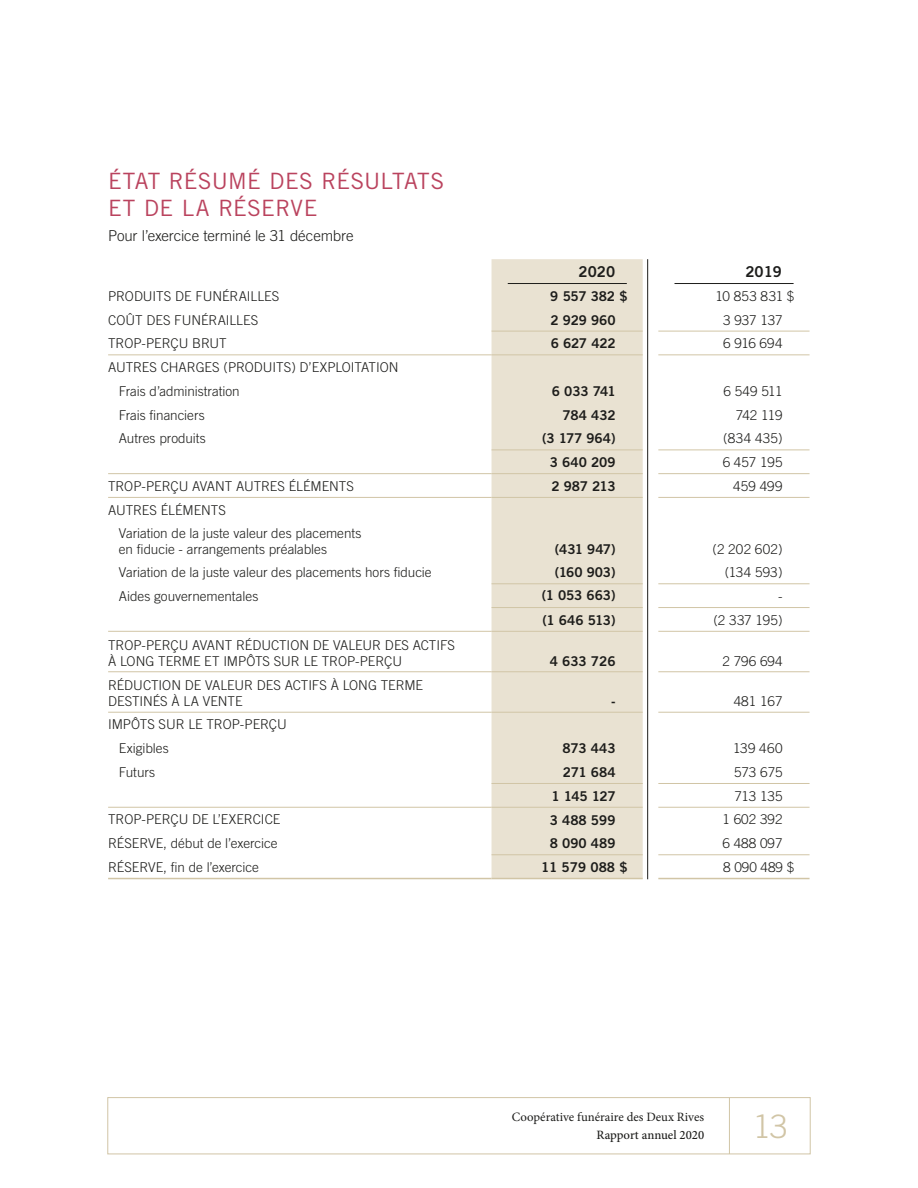
<style>
.page{position:relative;width:918px;height:1188px;background:#fff}
.page>*{position:absolute;margin:0;border:0;box-sizing:border-box;transform-origin:0 0}
.t1{font:300 32.25px "Trade Gothic";color:#d1c5a6}
.t2{font:22.5px/27px "Trade Gothic";letter-spacing:.01em;color:#ba435e}
.t3{font:300 15px "Trade Gothic";letter-spacing:-.01em;color:#1d1d1b}
.t4{font:15px "Trade Gothic Bold Two";color:#1d1d1b}
.t5{font:300 13.5px/23.7px "Trade Gothic";letter-spacing:-.005em;color:#1d1d1b}
.t6{font:13.5px "Trade Gothic Bold Two";letter-spacing:-.01em;color:#1d1d1b}
.t7{font:12.75px "Minion Pro";color:#1d1d1b}
.t8{font:500 12.75px "Minion Pro";color:#1d1d1b}
</style>
<div class="page">
<div style="left:107px;top:1097px;width:704px;height:57px;border:1px solid #d1c5a6"></div>
<hr style="left:729px;top:1098px;width:1px;height:56px;background:#d1c5a6">
<div style="left:492px;top:259px;width:151px;height:619px;background:#e9e2d2"></div>
<hr style="left:492px;top:331px;width:151px;height:1px;background:#d1c5a6">
<hr style="left:658px;top:355px;width:152px;height:1px;background:#d1c5a6">
<hr style="left:658px;top:331px;width:152px;height:1px;background:#d1c5a6">
<hr style="left:658px;top:450px;width:152px;height:1px;background:#d1c5a6">
<hr style="left:658px;top:473px;width:152px;height:1px;background:#d1c5a6">
<hr style="left:658px;top:497px;width:152px;height:1px;background:#d1c5a6">
<hr style="left:658px;top:583px;width:152px;height:1px;background:#d1c5a6">
<hr style="left:658px;top:607px;width:152px;height:1px;background:#d1c5a6">
<hr style="left:658px;top:631px;width:152px;height:1px;background:#d1c5a6">
<hr style="left:658px;top:671px;width:152px;height:1px;background:#d1c5a6">
<hr style="left:658px;top:712px;width:152px;height:1px;background:#d1c5a6">
<hr style="left:658px;top:783px;width:152px;height:1px;background:#d1c5a6">
<hr style="left:658px;top:807px;width:152px;height:1px;background:#d1c5a6">
<hr style="left:658px;top:854px;width:152px;height:1px;background:#d1c5a6">
<hr style="left:658px;top:878px;width:152px;height:1px;background:#d1c5a6">
<hr style="left:108px;top:355px;width:384px;height:1px;background:#d1c5a6">
<hr style="left:492px;top:355px;width:151px;height:1px;background:#d1c5a6">
<hr style="left:492px;top:450px;width:151px;height:1px;background:#d1c5a6">
<hr style="left:108px;top:473px;width:384px;height:1px;background:#d1c5a6">
<hr style="left:492px;top:473px;width:151px;height:1px;background:#d1c5a6">
<hr style="left:108px;top:497px;width:384px;height:1px;background:#d1c5a6">
<hr style="left:492px;top:497px;width:151px;height:1px;background:#d1c5a6">
<hr style="left:492px;top:583px;width:151px;height:1px;background:#d1c5a6">
<hr style="left:492px;top:607px;width:151px;height:1px;background:#d1c5a6">
<hr style="left:108px;top:631px;width:384px;height:1px;background:#d1c5a6">
<hr style="left:492px;top:631px;width:151px;height:1px;background:#d1c5a6">
<hr style="left:108px;top:671px;width:384px;height:1px;background:#d1c5a6">
<hr style="left:492px;top:671px;width:151px;height:1px;background:#d1c5a6">
<hr style="left:108px;top:712px;width:384px;height:1px;background:#d1c5a6">
<hr style="left:492px;top:712px;width:151px;height:1px;background:#d1c5a6">
<hr style="left:492px;top:783px;width:151px;height:1px;background:#d1c5a6">
<hr style="left:108px;top:807px;width:384px;height:1px;background:#d1c5a6">
<hr style="left:492px;top:807px;width:151px;height:1px;background:#d1c5a6">
<hr style="left:492px;top:854px;width:151px;height:1px;background:#d1c5a6">
<hr style="left:108px;top:878px;width:384px;height:1px;background:#d1c5a6">
<hr style="left:492px;top:878px;width:151px;height:1px;background:#d1c5a6">
<hr style="left:508px;top:283px;width:119px;height:1px;background:#1d1d1b">
<hr style="left:675px;top:283px;width:119px;height:1px;background:#1d1d1b">
<hr style="left:647px;top:259px;width:1px;height:620px;background:#1d1d1b">
<h2 class="t2" style="left:108px;top:168px;width:337px">ÉTAT RÉSUMÉ DES RÉSULTATS<br>ET DE LA RÉSERVE</h2>
<p class="t3" style="left:108px;top:227px;width:247px">Pour l’exercice terminé le 31 décembre</p>
<p class="t4" style="left:579px;top:263px;width:38px">2020</p>
<p class="t4" style="left:745px;top:263px;width:38px">2019</p>
<p class="t5" style="left:108px;top:284px;width:173px">PRODUITS DE FUNÉRAILLES</p>
<p class="t6" style="left:550px;top:288px;width:79px">9 557 382 $</p>
<p class="t5" style="left:716px;top:284px;width:80px">10 853 831 $</p>
<p class="t5" style="left:108px;top:308px;width:152px">COÛT DES FUNÉRAILLES</p>
<p class="t6" style="left:550px;top:311px;width:67px">2 929 960</p>
<p class="t5" style="left:723px;top:308px;width:61px">3 937 137</p>
<p class="t5" style="left:108px;top:331px;width:120px">TROP-PERÇU BRUT</p>
<p class="t6" style="left:551px;top:335px;width:67px">6 627 422</p>
<p class="t5" style="left:723px;top:331px;width:61px">6 916 694</p>
<p class="t5" style="left:119px;top:355px;width:281px;text-indent:-11px">AUTRES CHARGES (PRODUITS) D’EXPLOITATION<br>Frais d’administration</p>
<p class="t6" style="left:552px;top:383px;width:65px">6 033 741</p>
<p class="t5" style="left:723px;top:379px;width:61px">6 549 511</p>
<p class="t5" style="left:119px;top:403px;width:87px">Frais financiers</p>
<p class="t6" style="left:563px;top:407px;width:55px">784 432</p>
<p class="t5" style="left:736px;top:403px;width:48px">742 119</p>
<p class="t5" style="left:119px;top:427px;width:88px">Autres produits</p>
<p class="t6" style="left:542px;top:430px;width:75px">(3 177 964)</p>
<p class="t5" style="left:723px;top:427px;width:61px">(834 435)</p>
<p class="t6" style="left:550px;top:454px;width:67px">3 640 209</p>
<p class="t5" style="left:723px;top:450px;width:61px">6 457 195</p>
<p class="t5" style="left:108px;top:474px;width:247px">TROP-PERÇU AVANT AUTRES ÉLÉMENTS</p>
<p class="t6" style="left:551px;top:478px;width:66px">2 987 213</p>
<p class="t5" style="left:733px;top:474px;width:51px">459 499</p>
<p class="t5" style="left:119px;top:498px;width:244px;line-height:23.2px;text-indent:-11px">AUTRES ÉLÉMENTS<br>Variation de la juste valeur des placements</p>
<p class="t5" style="left:119px;top:537px;width:210px">en fiducie - arrangements préalables</p>
<p class="t6" style="left:555px;top:541px;width:62px">(431 947)</p>
<p class="t5" style="left:712px;top:537px;width:72px">(2 202 602)</p>
<p class="t5" style="left:119px;top:560px;width:314px">Variation de la juste valeur des placements hors fiducie</p>
<p class="t6" style="left:555px;top:564px;width:62px">(160 903)</p>
<p class="t5" style="left:725px;top:560px;width:59px">(134 593)</p>
<p class="t5" style="left:119px;top:584px;width:141px">Aides gouvernementales</p>
<p class="t6" style="left:542px;top:586px;width:75px">(1 053 663)</p>
<p class="t5" style="left:778px;top:584px;width:6px">-</p>
<p class="t6" style="left:543px;top:612px;width:75px">(1 646 513)</p>
<p class="t5" style="left:713px;top:608px;width:71px">(2 337 195)</p>
<p class="t5" style="left:108px;top:636px;width:348px;line-height:16.2px">TROP-PERÇU AVANT RÉDUCTION DE VALEUR DES ACTIFS<br>À LONG TERME ET IMPÔTS SUR LE TROP-PERÇU</p>
<p class="t6" style="left:550px;top:653px;width:67px">4 633 726</p>
<p class="t5" style="left:722px;top:649px;width:62px">2 796 694</p>
<p class="t5" style="left:108px;top:677px;width:317px;line-height:16.2px">RÉDUCTION DE VALEUR DES ACTIFS À LONG TERME<br>DESTINÉS À LA VENTE</p>
<p class="t5" style="left:119px;top:713px;width:169px;text-indent:-11px">IMPÔTS SUR LE TROP-PERÇU<br>Exigibles</p>
<p class="t6" style="left:611px;top:693px;width:6px">-</p>
<p class="t5" style="left:734px;top:689px;width:50px">481 167</p>
<p class="t6" style="left:562px;top:740px;width:55px">873 443</p>
<p class="t5" style="left:733px;top:736px;width:51px">139 460</p>
<p class="t5" style="left:119px;top:760px;width:38px">Futurs</p>
<p class="t6" style="left:563px;top:764px;width:54px">271 684</p>
<p class="t5" style="left:734px;top:760px;width:50px">573 675</p>
<p class="t6" style="left:551px;top:788px;width:66px">1 145 127</p>
<p class="t5" style="left:734px;top:784px;width:50px">713 135</p>
<p class="t5" style="left:108px;top:808px;width:174px">TROP-PERÇU DE L’EXERCICE</p>
<p class="t6" style="left:550px;top:811px;width:67px">3 488 599</p>
<p class="t5" style="left:722px;top:808px;width:62px">1 602 392</p>
<p class="t5" style="left:108px;top:831px;width:171px">RÉSERVE, début de l’exercice</p>
<p class="t6" style="left:550px;top:835px;width:67px">8 090 489</p>
<p class="t5" style="left:722px;top:831px;width:62px">6 488 097</p>
<p class="t5" style="left:108px;top:855px;width:152px">RÉSERVE, fin de l’exercice</p>
<p class="t6" style="left:541px;top:859px;width:88px">11 579 088 $</p>
<p class="t5" style="left:723px;top:855px;width:73px">8 090 489 $</p>
<p class="t7" style="left:512px;top:1109px;width:194px">Coopérative funéraire des Deux Rives</p>
<p class="t8" style="left:597px;top:1126px;width:109px">Rapport annuel 2020</p>
<h1 class="t1" style="left:753px;top:1108px;width:36px">13</h1>
</div>
